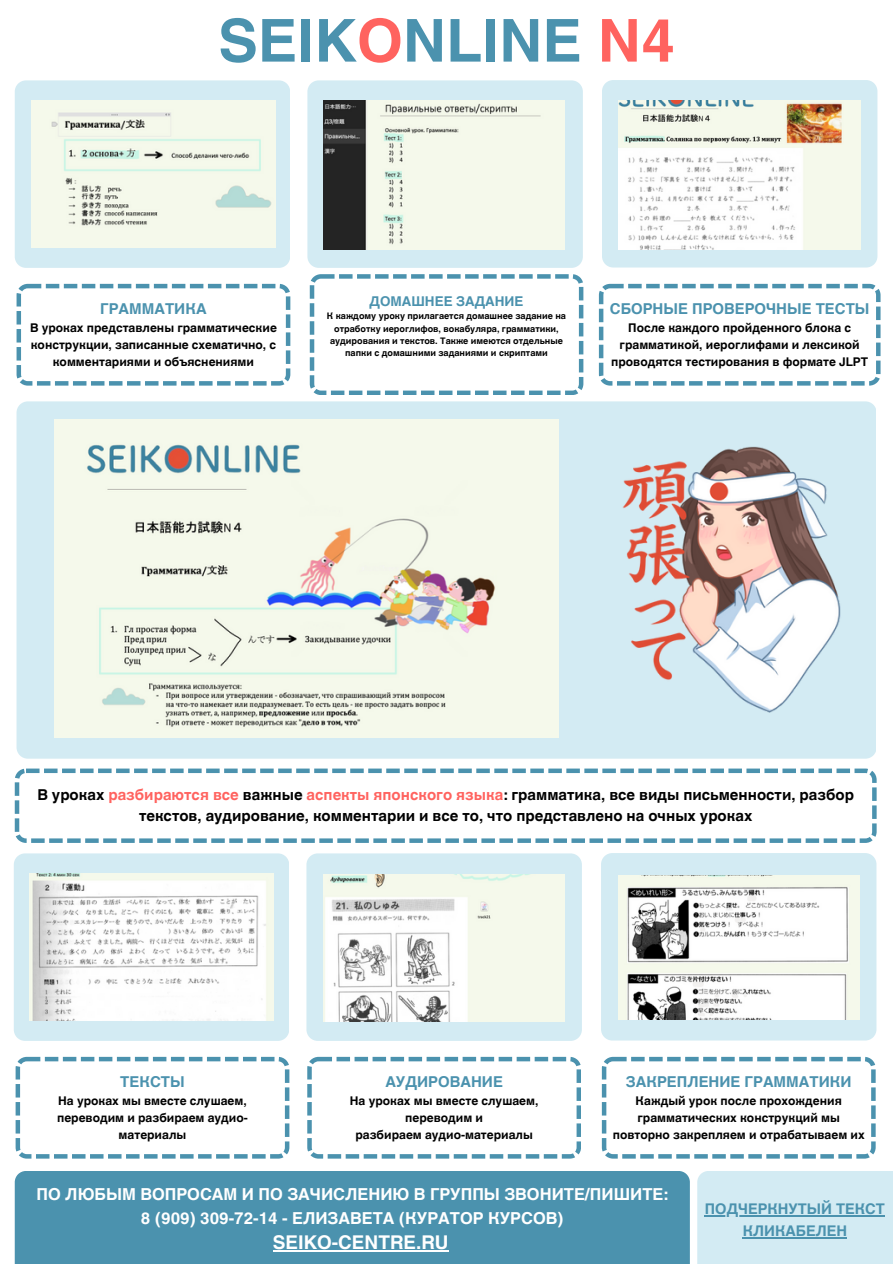
<style>
.page{position:relative;width:893px;height:1264px;background:#fff}
.page>*{position:absolute;margin:0;border:0;box-sizing:border-box;transform-origin:0 0}
.t1{font:700 59.25px "Helvetica World";color:#4b92ae}
.t2{font:700 18.9px "Helvetica World";color:#fff}
.t3{font:700 16.5px "Helvetica World";color:#fff}
.t4{font:700 15px/21.3px "Helvetica World";color:#000;text-align:center}
.t5{font:700 15px "Helvetica World";color:#4b92ae}
.t6{font:700 14.7px "Helvetica World";color:#4b92ae}
.t7{font:700 13.5px "Helvetica World";color:#4b92ae}
.t8{font:700 12px/16.8px "Helvetica World";color:#000;text-align:center}
.t9{font:700 9px/12.3px "Helvetica World";color:#000;text-align:center}
.s1{color:#ff635f}
</style>
<div class="page">
<div style="left:15px;top:80px;width:275px;height:188px;background:#d3ebf3"></div>
<svg style="left:17px;top:284px;width:273px;height:101px"></svg>
<svg style="left:310px;top:274px;width:273px;height:120px"></svg>
<svg style="left:599px;top:284px;width:281px;height:101px"></svg>
<div style="left:307px;top:80px;width:275px;height:188px;background:#d3ebf3"></div>
<div style="left:602px;top:80px;width:275px;height:187px;background:#d3ebf3"></div>
<div style="left:17px;top:401px;width:859px;height:357px;background:#d3ebf3"></div>
<svg style="left:15px;top:768px;width:861px;height:74px"></svg>
<div style="left:15px;top:1170px;width:674px;height:93px;background:#4b92ae"></div>
<img style="left:595px;top:447px;width:265px;height:265px">
<div style="left:697px;top:1170px;width:195px;height:93px;background:#d3ebf3"></div>
<div style="left:14px;top:853px;width:275px;height:187px;background:#d3ebf3"></div>
<svg style="left:16px;top:1056px;width:273px;height:102px"></svg>
<svg style="left:307px;top:1056px;width:273px;height:102px"></svg>
<svg style="left:601px;top:1056px;width:274px;height:102px"></svg>
<div style="left:306px;top:853px;width:275px;height:187px;background:#d3ebf3"></div>
<div style="left:601px;top:853px;width:275px;height:187px;background:#d3ebf3"></div>
<img style="left:31px;top:100px;width:245px;height:148px">
<img style="left:323px;top:100px;width:241px;height:149px">
<img style="left:618px;top:100px;width:242px;height:149px">
<img style="left:54px;top:420px;width:504px;height:317px">
<img style="left:30px;top:873px;width:243px;height:147px">
<img style="left:323px;top:874px;width:241px;height:147px">
<img style="left:618px;top:875px;width:241px;height:144px">
<hr style="left:273px;top:1250px;width:175px;height:1px;background:#fff">
<hr style="left:705px;top:1214px;width:179px;height:1px;background:#4b92ae">
<hr style="left:742px;top:1237px;width:105px;height:1px;background:#4b92ae">
<p class="t1" style="left:218px;top:-8px;width:458px">SEIK<span class="s1">O</span>NLINE <span class="s1">N4</span></p>
<p class="t5" style="left:100px;top:296px;width:108px">ГРАММАТИКА</p>
<p class="t8" style="left:30px;top:318px;width:248px">В уроках представлены грамматические конструкции, записанные схематично, с комментариями и объяснениями</p>
<p class="t7" style="left:369px;top:290px;width:155px">ДОМАШНЕЕ ЗАДАНИЕ</p>
<p class="t9" style="left:327px;top:309px;width:241px">К каждому уроку прилагается домашнее задание на отработку иероглифов, вокабуляра, грамматики, аудирования и текстов. Также имеются отдельные папки с домашними заданиями и скриптами</p>
<p class="t5" style="left:609px;top:296px;width:261px">СБОРНЫЕ ПРОВЕРОЧНЫЕ ТЕСТЫ</p>
<p class="t8" style="left:611px;top:318px;width:258px">После каждого пройденного блока с грамматикой, иероглифами и лексикой проводятся тестирования в формате JLPT</p>
<p class="t4" style="left:37px;top:782px;width:818px">В уроках <span class="s1">разбираются все</span> важные <span class="s1">аспекты японского языка</span>: грамматика, все виды письменности, разбор текстов, аудирование, комментарии и все то, что представлено на очных уроках</p>
<p class="t5" style="left:120px;top:1069px;width:66px">ТЕКСТЫ</p>
<p class="t8" style="left:57px;top:1091px;width:192px">На уроках мы вместе слушаем, переводим и разбираем аудио&shy;материалы</p>
<p class="t5" style="left:385px;top:1069px;width:119px">АУДИРОВАНИЕ</p>
<p class="t8" style="left:350px;top:1091px;width:190px">На уроках мы вместе слушаем,</p>
<p class="t8" style="left:405px;top:1108px;width:79px">переводим и</p>
<p class="t8" style="left:355px;top:1124px;width:179px">разбираем аудио-материалы</p>
<p class="t5" style="left:626px;top:1069px;width:227px">ЗАКРЕПЛЕНИЕ ГРАММАТИКИ</p>
<p class="t8" style="left:612px;top:1091px;width:253px">Каждый урок после прохождения грамматических конструкций мы повторно закрепляем и отрабатываем их</p>
<p class="t3" style="left:37px;top:1180px;width:633px">ПО ЛЮБЫМ ВОПРОСАМ И ПО ЗАЧИСЛЕНИЮ В ГРУППЫ ЗВОНИТЕ/ПИШИТЕ:</p>
<p class="t3" style="left:141px;top:1204px;width:424px">8 (909) 309-72-14 - ЕЛИЗАВЕТА (КУРАТОР КУРСОВ)</p>
<p class="t2" style="left:273px;top:1226px;width:177px">SEIKO-CENTRE.RU</p>
<p class="t6" style="left:705px;top:1196px;width:181px">ПОДЧЕРКНУТЫЙ ТЕКСТ</p>
<p class="t6" style="left:742px;top:1219px;width:106px">КЛИКАБЕЛЕН</p>
</div>
